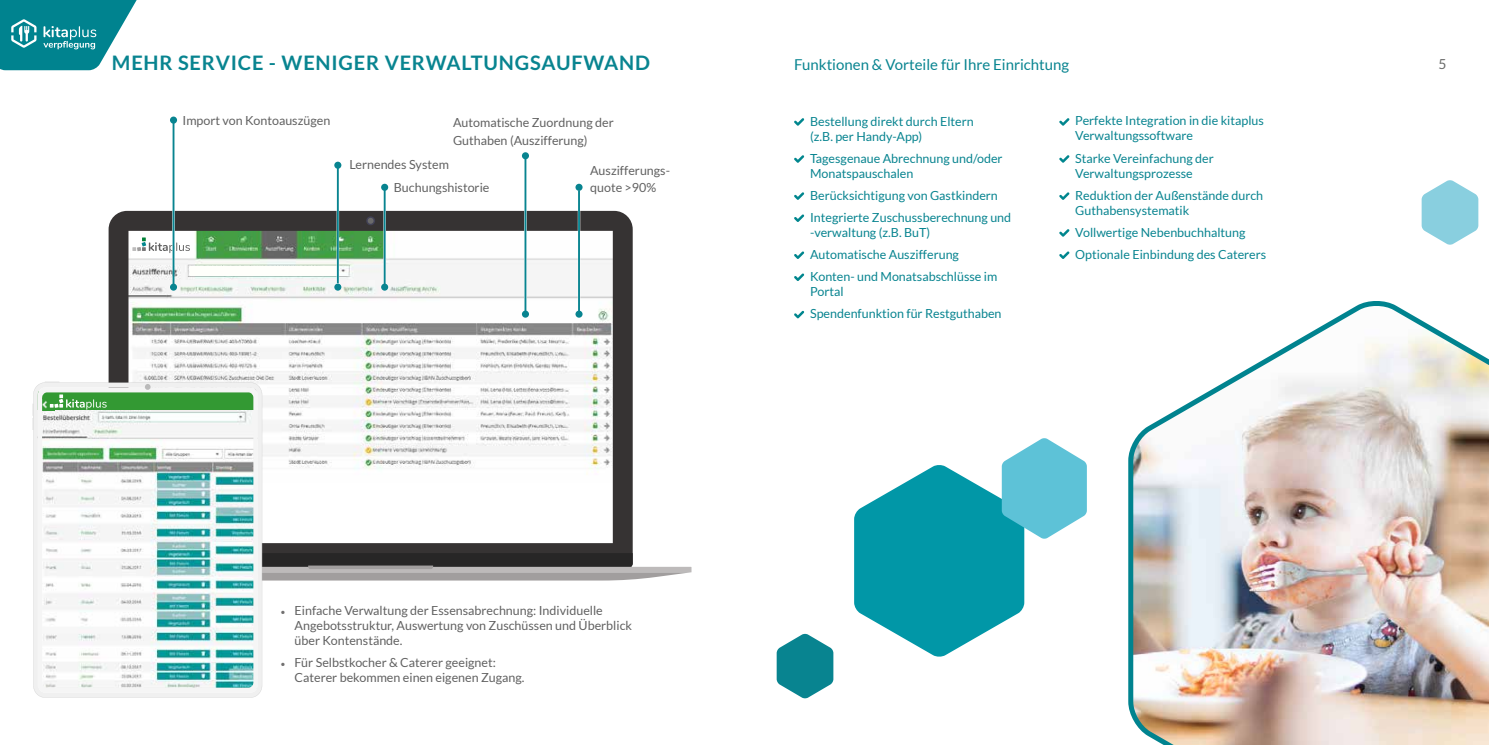
<style>
.page{position:relative;width:1489px;height:745px;background:#fff}
.page>*{position:absolute;margin:0;border:0;box-sizing:border-box;transform-origin:0 0}
.t1{font:700 20px "Lato";letter-spacing:.04em;color:#088490}
.t2{font:15px "Lato";color:#088490}
.t3{font:13.75px "Lato";color:#676867}
.t4{font:12.5px/15px "Lato";color:#088490}
.t5{font:12.5px/15px "Lato";color:#616161}
.s1{font-size:8.75px;color:#706f6f}
</style>
<div class="page">
<svg style="left:1059px;top:118px;width:10px;height:8px"></svg>
<svg style="left:1059px;top:155px;width:10px;height:8px"></svg>
<svg style="left:1059px;top:192px;width:10px;height:8px"></svg>
<svg style="left:1059px;top:229px;width:10px;height:7px"></svg>
<svg style="left:794px;top:118px;width:10px;height:8px"></svg>
<svg style="left:794px;top:155px;width:10px;height:8px"></svg>
<svg style="left:794px;top:192px;width:10px;height:8px"></svg>
<svg style="left:794px;top:214px;width:10px;height:8px"></svg>
<svg style="left:794px;top:251px;width:10px;height:8px"></svg>
<svg style="left:794px;top:273px;width:10px;height:8px"></svg>
<svg style="left:109px;top:211px;width:523px;height:341px"></svg>
<svg style="left:366px;top:216px;width:9px;height:9px"></svg>
<svg style="left:367px;top:218px;width:6px;height:6px"></svg>
<div style="left:131px;top:231px;width:58px;height:27px;background:#fff"></div>
<svg style="left:262px;top:552px;width:429px;height:28px;background:#787777"></svg>
<div style="left:190px;top:266px;width:146px;height:9px;background:#fffffb"></div>
<svg style="left:132px;top:237px;width:58px;height:16px"></svg>
<div style="left:170px;top:283px;width:7px;height:8px;background:#1b8d98;border-radius:50%"></div>
<hr style="left:172px;top:123px;width:3px;height:143px;background:#fff">
<div style="left:170px;top:283px;width:7px;height:7px;background:#088490;border-radius:50%"></div>
<hr style="left:172px;top:121px;width:2px;height:167px;background:#088490">
<div style="left:170px;top:116px;width:7px;height:8px;background:#088490;border-radius:50%"></div>
<hr style="left:336px;top:168px;width:3px;height:117px;background:#fff">
<hr style="left:383px;top:191px;width:3px;height:95px;background:#fff">
<hr style="left:337px;top:165px;width:2px;height:123px;background:#088490">
<div style="left:334px;top:161px;width:7px;height:8px;background:#088490;border-radius:50%"></div>
<svg style="left:334px;top:283px;width:8px;height:8px"></svg>
<div style="left:334px;top:283px;width:7px;height:7px;background:#088490;border-radius:50%"></div>
<hr style="left:384px;top:189px;width:1px;height:99px;background:#088490">
<div style="left:381px;top:283px;width:7px;height:7px;background:#088490;border-radius:50%"></div>
<div style="left:381px;top:184px;width:7px;height:7px;background:#088490;border-radius:50%"></div>
<hr style="left:577px;top:188px;width:3px;height:127px;background:#fff">
<hr style="left:524px;top:158px;width:2px;height:153px;background:#088490">
<div style="left:522px;top:310px;width:7px;height:7px;background:#088490;border-radius:50%"></div>
<div style="left:575px;top:310px;width:7px;height:7px;background:#088490;border-radius:50%"></div>
<hr style="left:578px;top:190px;width:2px;height:124px;background:#088490">
<div style="left:575px;top:184px;width:7px;height:7px;background:#088490;border-radius:50%"></div>
<div style="left:522px;top:152px;width:7px;height:7px;background:#088490;border-radius:50%"></div>
<svg style="left:33px;top:382px;width:229px;height:315px;fill:#f0f0f0"></svg>
<img style="left:38px;top:387px;width:220px;height:305px">
<svg style="left:145px;top:383px;width:5px;height:6px"></svg>
<svg style="left:0;top:0;width:137px;height:70px"></svg>
<svg style="left:1421px;top:180px;width:57px;height:65px"></svg>
<svg style="left:854px;top:438px;width:232px;height:218px"></svg>
<img style="left:1128px;top:301px;width:360px;height:443px">
<svg style="left:776px;top:633px;width:57px;height:65px"></svg>
<svg style="left:794px;top:310px;width:10px;height:8px"></svg>
<svg style="left:1059px;top:251px;width:10px;height:8px"></svg>
<h1 class="t1" style="left:112px;top:51px;width:539px">MEHR SERVICE - WENIGER VERWALTUNGSAUFWAND</h1>
<p class="t2" style="left:794px;top:56px;width:276px">Funktionen &amp; Vorteile für Ihre Einrichtung</p>
<p class="t5" style="left:182px;top:113px;width:149px">Import von Kontoauszügen</p>
<p class="t5" style="left:453px;top:113px;width:162px;line-height:17.5px">Automatische Zuordnung der<br>Guthaben (Auszifferung)</p>
<p class="t5" style="left:394px;top:180px;width:97px">Buchungshistorie</p>
<p class="t5" style="left:349px;top:156px;width:101px">Lernendes System</p>
<p class="t5" style="left:590px;top:161px;width:81px;line-height:17.5px">Auszifferungs&shy;quote &gt;90%</p>
<p class="t5" style="left:294px;top:602px;width:339px;text-indent:-14px"><span class="s1">•</span> Einfache Verwaltung der Essensabrechnung: Individuelle<br>Angebotsstruktur, Auswertung von Zuschüssen und Überblick über Kontenstände.</p>
<p class="t5" style="left:294px;top:654px;width:231px;text-indent:-14px"><span class="s1">•</span> Für Selbstkocher &amp; Caterer geeignet:<br>Caterer bekommen einen eigenen Zugang.</p>
<p class="t4" style="left:810px;top:113px;width:165px">Bestellung direkt durch Eltern (z.B. per Handy-App)</p>
<p class="t4" style="left:810px;top:150px;width:194px">Tagesgenaue Abrechnung und/oder<br>Monatspauschalen</p>
<p class="t4" style="left:810px;top:184px;width:203px;line-height:22.1px">Berücksichtigung von Gastkindern<br>Integrierte Zuschussberechnung und</p>
<p class="t4" style="left:810px;top:221px;width:189px;line-height:22.1px">-verwaltung (z.B. BuT)<br>Automatische Auszifferung<br>Konten- und Monatsabschlüsse im</p>
<p class="t4" style="left:810px;top:280px;width:193px;line-height:22.1px">Portal<br>Spendenfunktion für Restguthaben</p>
<p class="t4" style="left:1075px;top:113px;width:190px">Perfekte Integration in die kitaplus<br>Verwaltungssoftware</p>
<p class="t4" style="left:1075px;top:150px;width:140px">Starke Vereinfachung der<br>Verwaltungsprozesse</p>
<p class="t4" style="left:1075px;top:187px;width:189px">Reduktion der Außenstände durch<br>Guthabensystematik</p>
<p class="t4" style="left:1075px;top:221px;width:192px;line-height:22.1px">Vollwertige Nebenbuchhaltung<br>Optionale Einbindung des Caterers</p>
<p class="t3" style="left:1438px;top:56px;width:9px">5</p>
</div>
